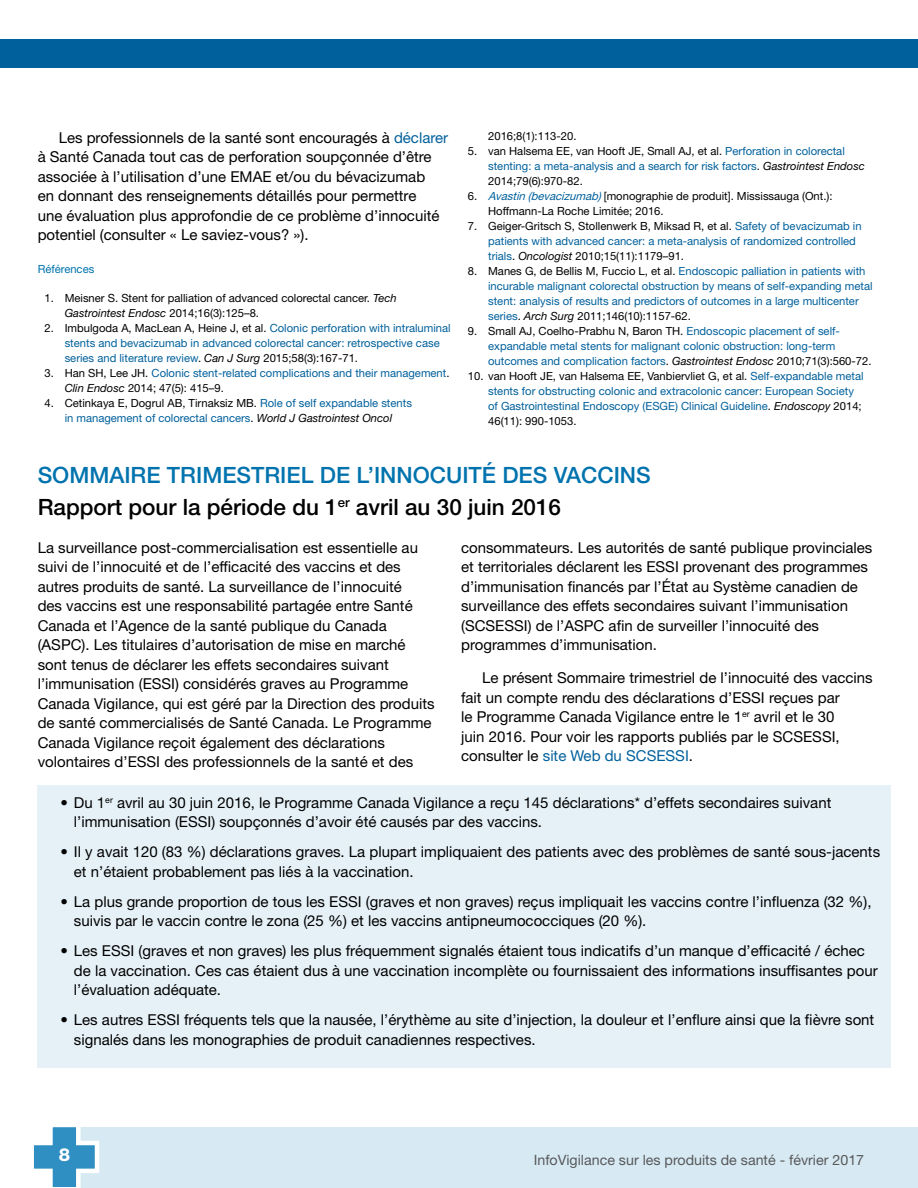
<style>
.page{position:relative;width:918px;height:1188px;background:#fff}
.page>*{position:absolute;margin:0;border:0;box-sizing:border-box;transform-origin:0 0}
.Text_-_Title_level_1{font:500 22.5px "Helvetica Neue LT Std";color:#0073ae}
.Text_-_Title_level_3{font:500 22.5px "Helvetica Neue LT Std";color:#000}
.t1{font:800 18px "Helvetica Neue LT Std";color:#fff}
.Text_-_Body{font:15px/19.5px "Helvetica Neue LT Std";color:#000}
.t2{font:14.25px "Helvetica Neue LT Std";color:#58595b}
.t3{font:11.25px/15px "Helvetica Neue LT Std";color:#00609c}
.t4{font:11.25px/15px "Helvetica Neue LT Std";color:#000}
.Reference_Title{font:11.25px "Helvetica Neue LT Std";color:#0073ae}
.s1{color:#00609c}
.s2{font-style:italic}
.s3{color:#000}
.s4{font-style:italic;color:#000}
.s5{font-style:italic;color:#00609c}
</style>
<div class="page">
<div style="left:64px;top:1127px;width:854px;height:61px;background:#d7eaf3"></div>
<svg style="left:33px;top:1127px;width:67px;height:61px"></svg>
<div style="left:0;top:39px;width:918px;height:29px;background:#00609c"></div>
<div style="left:37px;top:785px;width:854px;height:283px;background:#e6f1f7"></div>
<p class="Text_-_Body" style="left:38px;top:128px;width:412px;text-indent:21px">Les professionnels de la santé sont encouragés à <span class="s1">déclarer </span>à Santé Canada tout cas de perforation soupçonnée d’être associée à l’utilisation d’une EMAE et/ou du bévacizumab<br>en donnant des renseignements détaillés pour permettre<br>une évaluation plus approfondie de ce problème d’innocuité potentiel (consulter « Le saviez-vous? »).</p>
<p class="Reference_Title" style="left:38px;top:263px;width:58px">Références</p>
<p class="t4" style="left:65px;top:290px;width:334px;text-indent:-20px">1. Meisner S. Stent for palliation of advanced colorectal cancer. <span class="s2">Tech<br>Gastrointest Endosc</span> 2014;16(3):125–8.</p>
<p class="t3" style="left:65px;top:320px;width:388px;text-indent:-20px"><span class="s3">2. Imbulgoda A, MacLean A, Heine J, et al.</span> Colonic perforation with intraluminal stents and bevacizumab in advanced colorectal cancer: retrospective case series and literature review<span class="s3">.</span> <span class="s4">Can J Surg</span> <span class="s3">2015;58(3):167-71.</span></p>
<p class="t3" style="left:65px;top:365px;width:386px;text-indent:-20px"><span class="s3">3. Han SH, Lee JH.</span> Colonic stent-related complications and their management<span class="s3">.<br></span><span class="s4">Clin Endosc</span> <span class="s3">2014; 47(5): 415–9.</span></p>
<p class="t3" style="left:44px;top:395px;width:369px;text-align:center"><span class="s3">4. Cetinkaya E, Dogrul AB, Tirnaksiz MB.</span> Role of self expandable stents in management of colorectal cancers<span class="s3">.</span> <span class="s4">World J Gastrointest Oncol</span></p>
<p class="t4" style="left:488px;top:129px;width:90px">2016;8(1):113-20.</p>
<p class="t3" style="left:488px;top:144px;width:378px;text-indent:-20px"><span class="s3">5. van Halsema EE, van Hooft JE, Small AJ, et al.</span> Perforation in colorectal stenting: a meta-analysis and a search for risk factors<span class="s3">.</span> <span class="s4">Gastrointest Endosc<br></span><span class="s3">2014;79(6):970-82.</span></p>
<p class="t4" style="left:488px;top:189px;width:346px;text-indent:-20px">6. <span class="s5">Avastin(bevacizumab)</span> [monographie de produit]. Mississauga (Ont.):<br>Hoffmann-La Roche Limitée; 2016.</p>
<p class="t3" style="left:488px;top:219px;width:375px;text-indent:-20px"><span class="s3">7. Geiger-Gritsch S, Stollenwerk B, Miksad R, et al.</span> Safety of bevacizumab in patients with advanced cancer: a meta-analysis of randomized controlled trials<span class="s3">.</span> <span class="s4">Oncologist</span> <span class="s3">2010;15(11):1179–91.</span></p>
<p class="t3" style="left:488px;top:264px;width:386px;text-indent:-20px"><span class="s3">8. Manes G, de Bellis M, Fuccio L, et al.</span> Endoscopic palliation in patients with incurable malignant colorectal obstruction by means of self-expanding metal stent: analysis of results and predictors of outcomes in a large multicenter series<span class="s3">.</span> <span class="s4">Arch Surg</span> <span class="s3">2011;146(10):1157-62.</span></p>
<p class="t3" style="left:488px;top:324px;width:385px;text-indent:-20px"><span class="s3">9. Small AJ, Coelho-Prabhu N, Baron TH.</span> Endoscopic placement of self&shy;expandable metal stents for malignant colonic obstruction: long-term outcomes and complication factors<span class="s3">.</span> <span class="s4">Gastrointest Endosc</span> <span class="s3">2010;71(3):560-72.</span></p>
<p class="t3" style="left:488px;top:369px;width:377px;text-indent:-20px"><span class="s3">10. van Hooft JE, van Halsema EE, Vanbiervliet G, et al.</span> Self-expandable metal stents for obstructing colonic and extracolonic cancer: European Society of Gastrointestinal Endoscopy (ESGE) Clinical Guideline<span class="s3">.</span> <span class="s4">Endoscopy</span> <span class="s3">2014; 46(11): 990-1053.</span></p>
<p class="Text_-_Title_level_1" style="left:38px;top:461px;width:615px">SOMMAIRE TRIMESTRIEL DE L’INNOCUITÉ DES VACCINS</p>
<p class="Text_-_Title_level_3" style="left:38px;top:493px;width:525px">Rapport pour la période du 1<sup>er</sup> avril au 30 juin 2016</p>
<p class="Text_-_Body" style="left:38px;top:538px;width:399px">La surveillance post-commercialisation est essentielle au suivi de l’innocuité et de l’efficacité des vaccins et des autres produits de santé. La surveillance de l’innocuité<br>des vaccins est une responsabilité partagée entre Santé Canada et l’Agence de la santé publique du Canada (ASPC). Les titulaires d’autorisation de mise en marché sont tenus de déclarer les effets secondaires suivant l’immunisation (ESSI) considérés graves au Programme Canada Vigilance, qui est géré par la Direction des produits de santé commercialisés de Santé Canada. Le Programme Canada Vigilance reçoit également des déclarations volontaires d’ESSI des professionnels de la santé et des</p>
<p class="Text_-_Body" style="left:461px;top:538px;width:413px">consommateurs. Les autorités de santé publique provinciales et territoriales déclarent les ESSI provenant des programmes d’immunisation financés par l’État au Système canadien de surveillance des effets secondaires suivant l’immunisation (SCSESSI) de l’ASPC afin de surveiller l’innocuité des programmes d’immunisation.</p>
<p class="Text_-_Body" style="left:461px;top:668px;width:413px;text-indent:21px">Le présent Sommaire trimestriel de l’innocuité des vaccins fait un compte rendu des déclarations d’ESSI reçues par<br>le Programme Canada Vigilance entre le 1<sup>er</sup> avril et le 30<br>juin 2016. Pour voir les rapports publiés par le SCSESSI, consulter le <span class="s1">site Web du SCSESSI</span>.</p>
<p class="Text_-_Body" style="left:74px;top:793px;width:759px;text-indent:-14px">• Du 1<sup>er</sup> avril au 30 juin 2016, le Programme Canada Vigilance a reçu 145 déclarations* d’effets secondaires suivant l’immunisation (ESSI) soupçonnés d’avoir été causés par des vaccins.</p>
<p class="Text_-_Body" style="left:74px;top:842px;width:808px;text-indent:-14px">• Il y avait 120 (83 %) déclarations graves. La plupart impliquaient des patients avec des problèmes de santé sous-jacents et n’étaient probablement pas liés à la vaccination.</p>
<p class="Text_-_Body" style="left:74px;top:892px;width:799px;text-indent:-14px">• La plus grande proportion de tous les ESSI (graves et non graves) reçus impliquait les vaccins contre l’influenza (32 %), suivis par le vaccin contre le zona (25 %) et les vaccins antipneumococciques (20 %).</p>
<p class="Text_-_Body" style="left:74px;top:941px;width:805px;text-indent:-14px">• Les ESSI (graves et non graves) les plus fréquemment signalés étaient tous indicatifs d’un manque d’efficacité / échec de la vaccination. Ces cas étaient dus à une vaccination incomplète ou fournissaient des informations insuffisantes pour l’évaluation adéquate.</p>
<p class="Text_-_Body" style="left:74px;top:1010px;width:802px;text-indent:-14px">• Les autres ESSI fréquents tels que la nausée, l’érythème au site d’injection, la douleur et l’enflure ainsi que la fièvre sont signalés dans les monographies de produit canadiennes respectives.</p>
<p class="t1" style="left:59px;top:1144px;width:13px">8</p>
<p class="t2" style="left:534px;top:1152px;width:332px">InfoVigilance sur les produits de santé - février 2017</p>
</div>
